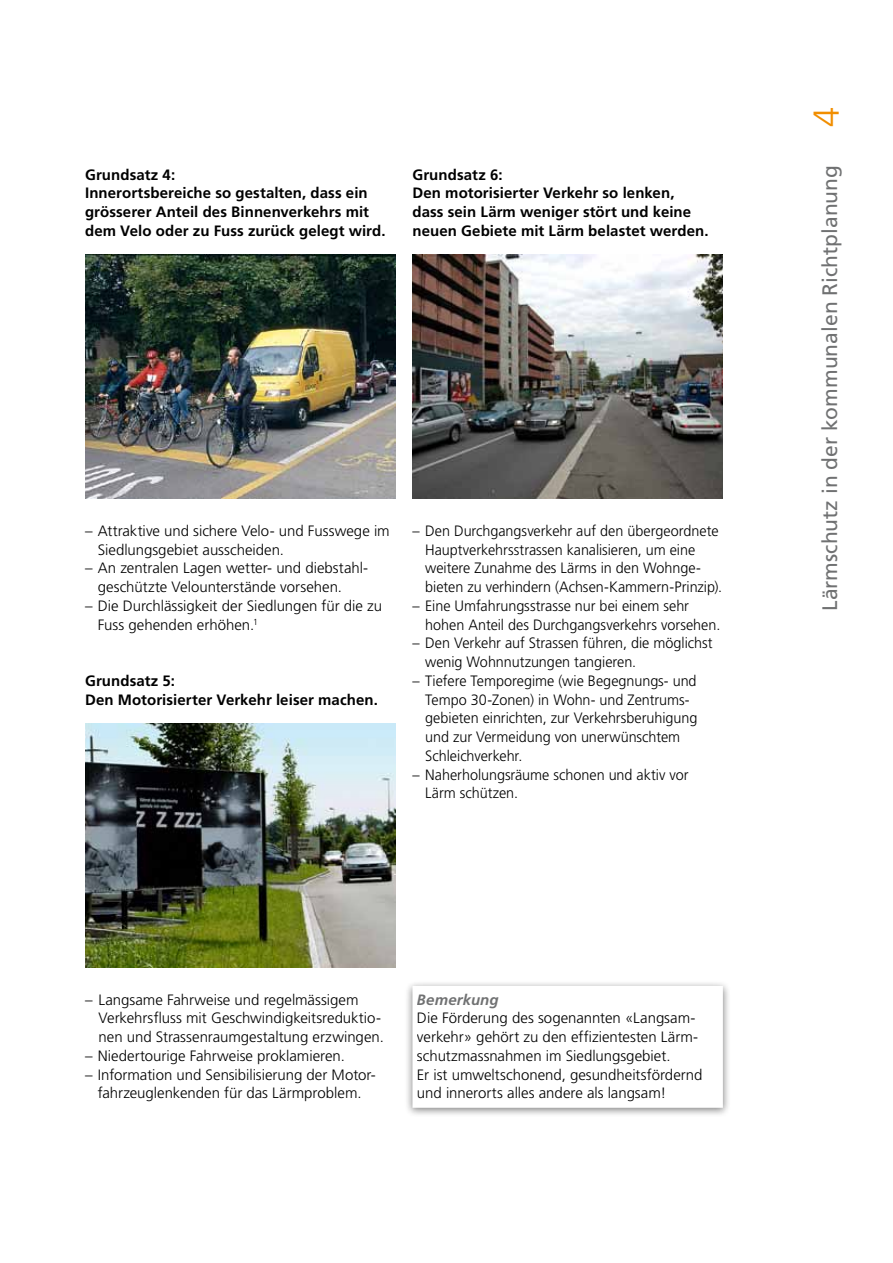
<style>
.page{position:relative;width:893px;height:1263px;background:#fff}
.page>*{position:absolute;margin:0;border:0;box-sizing:border-box;transform-origin:0 0}
.t1{font:300 36px "Frutiger LT";color:#f18e00}
.t2{font:21px "Frutiger LT";color:#707172}
.t3{font:300 15px/18.8px "Frutiger LT";color:#000}
.t4{font:300 15px/18.8px "Frutiger LT";color:#000;scale:.96 1}
.t5{font:700 15px/18.8px "Frutiger LT";letter-spacing:.005em;color:#000}
.t6{font:italic 700 15px "Frutiger LT";letter-spacing:.005em;color:#707172}
</style>
<div class="page">
<img style="left:85px;top:255px;width:310px;height:243px">
<img style="left:85px;top:723px;width:310px;height:244px">
<img style="left:412px;top:255px;width:311px;height:243px">
<div style="left:404px;top:980px;width:327px;height:138px;background:#000;opacity:.5"></div>
<svg style="left:410px;top:984px;width:315px;height:126px"></svg>
<p class="t5" style="left:85px;top:165px;width:302px">Grundsatz 4:<br>Innerortsbereiche so gestalten, dass ein grösserer Anteil des Binnenverkehrs mit dem Velo oder zu Fuss zurück gelegt wird.</p>
<p class="t5" style="left:412px;top:165px;width:298px">Grundsatz 6:<br>Den motorisierter Verkehr so lenken, dass sein Lärm weniger stört und keine neuen Gebiete mit Lärm belastet werden.</p>
<p class="t3" style="left:98px;top:521px;width:293px;text-indent:-13px">– Attraktive und sichere Velo- und Fusswege im<br>Siedlungsgebiet ausscheiden.</p>
<p class="t3" style="left:98px;top:559px;width:272px;text-indent:-13px">– An zentralen Lagen wetter- und diebstahl&shy;geschützte Velounterstände vorsehen.</p>
<p class="t3" style="left:98px;top:596px;width:286px;text-indent:-13px">– Die Durchlässigkeit der Siedlungen für die zu<br>Fuss gehenden erhöhen.<sup>1</sup></p>
<p class="t5" style="left:85px;top:671px;width:294px">Grundsatz 5:<br>Den Motorisierter Verkehr leiser machen.</p>
<p class="t4" style="left:425px;top:521px;width:311px;text-indent:-13px">– Den Durchgangsverkehr auf den übergeordnete Hauptverkehrsstrassen kanalisieren, um eine weitere Zunahme des Lärms in den Wohnge&shy;bieten zu verhindern (Achsen-Kammern-Prinzip).</p>
<p class="t4" style="left:425px;top:596px;width:309px;text-indent:-13px">– Eine Umfahrungsstrasse nur bei einem sehr hohen Anteil des Durchgangsverkehrs vorsehen.</p>
<p class="t4" style="left:425px;top:634px;width:301px;text-indent:-13px">– Den Verkehr auf Strassen führen, die möglichst wenig Wohnnutzungen tangieren.</p>
<p class="t4" style="left:425px;top:671px;width:285px;text-indent:-13px">– Tiefere Temporegime (wie Begegnungs- und Tempo 30-Zonen) in Wohn- und Zentrums&shy;gebieten einrichten, zur Verkehrsberuhigung und zur Vermeidung von unerwünschtem Schleichverkehr.</p>
<p class="t4" style="left:425px;top:765px;width:276px;text-indent:-13px">– Naherholungsräume schonen und aktiv vor<br>Lärm schützen.</p>
<p class="t3" style="left:99px;top:990px;width:287px;text-indent:-14px">– Langsame Fahrweise und regelmässigem<br>Verkehrsfluss mit Geschwindigkeitsreduktio&shy;nen und Strassenraumgestaltung erzwingen.</p>
<p class="t3" style="left:85px;top:1046px;width:261px">– Niedertourige Fahrweise proklamieren.</p>
<p class="t3" style="left:85px;top:1065px;width:292px;text-align:center">– Information und Sensibilisierung der Motor&shy;fahrzeuglenkenden für das Lärmproblem.</p>
<p class="t6" style="left:417px;top:991px;width:83px">Bemerkung</p>
<p class="t3" style="left:417px;top:1009px;width:287px">Die Förderung des sogenannten «Langsam&shy;verkehr» gehört zu den effizientesten Lärm&shy;schutzmassnahmen im Siedlungsgebiet.<br>Er ist umweltschonend, gesundheitsfördernd und innerorts alles andere als langsam!</p>
<h1 class="t1" style="left:806px;top:126px;width:22px;rotate:-90deg">4</h1>
<h2 class="t2" style="left:817px;top:611px;width:447px;rotate:-90deg">Lärmschutz in der kommunalen Richtplanung</h2>
</div>
